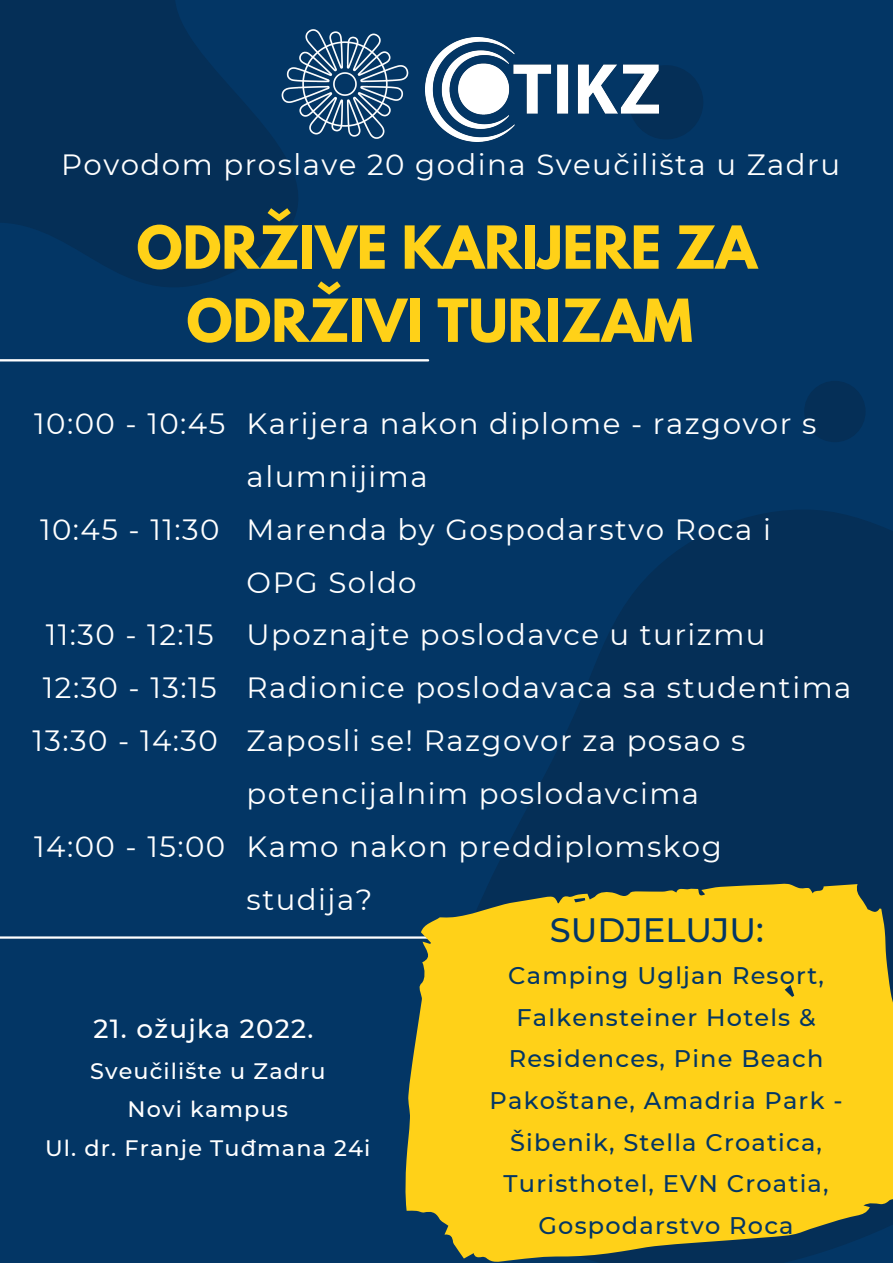
<style>
.page{position:relative;width:893px;height:1263px;background:#033665}
.page>*{position:absolute;margin:0;border:0;box-sizing:border-box;transform-origin:0 0}
.t1{font:700 52.5px/73.1px "League Spartan";color:#ffd118;text-align:center}
.t2{font:500 33.75px "Montserrat";color:#033665}
.t3{font:29.25px/52.9px "Montserrat";letter-spacing:.05em;color:#fff}
.t4{font:500 26.17px "Montserrat";letter-spacing:.05em;color:#fff}
.t5{font:500 24px/41.6px "Montserrat";letter-spacing:.05em;color:#033665;text-align:center}
.t6{font:500 22.35px "Montserrat";letter-spacing:.05em;color:#fff}
</style>
<div class="page">
<svg style="left:489px;top:510px;width:404px;height:373px;fill:#052f57"></svg>
<hr style="left:0;top:936px;width:853px;height:3px;background:#fff">
<svg style="left:0;top:0;width:407px;height:362px;fill:#052f57"></svg>
<hr style="left:0;top:359px;width:428px;height:2px;background:#fff">
<div style="left:804px;top:381px;width:61px;height:61px;background:#052f57;border-radius:50%"></div>
<div style="left:629px;top:65px;width:74px;height:74px;background:#052f57;border-radius:50%"></div>
<img style="left:265px;top:4px;width:144px;height:160px">
<img style="left:425px;top:37px;width:233px;height:105px">
<svg style="left:405px;top:883px;width:488px;height:380px;background:#e1be20"></svg>
<p class="t3" style="left:61px;top:138px;width:780px">Povodom proslave 20 godina Sveučilišta u Zadru</p>
<p class="t1" style="left:136px;top:218px;width:622px">ODRŽIVE KARIJERE ZA<br>ODRŽIVI TURIZAM</p>
<p class="t3" style="left:34px;top:397px;width:192px">10:00 - 10:45</p>
<p class="t3" style="left:40px;top:503px;width:181px">10:45 - 11:30</p>
<p class="t3" style="left:46px;top:608px;width:169px">11:30 - 12:15</p>
<p class="t3" style="left:43px;top:661px;width:175px">12:30 - 13:15</p>
<p class="t3" style="left:33px;top:714px;width:187px">13:30 - 14:30</p>
<p class="t3" style="left:34px;top:820px;width:192px">14:00 - 15:00</p>
<p class="t3" style="left:247px;top:397px;width:571px">Karijera nakon diplome - razgovor s alumnijima</p>
<p class="t3" style="left:247px;top:503px;width:526px">Marenda by Gospodarstvo Roca i<br>OPG Soldo</p>
<p class="t3" style="left:247px;top:608px;width:520px">Upoznajte poslodavce u turizmu</p>
<p class="t3" style="left:247px;top:661px;width:606px">Radionice poslodavaca sa studentima</p>
<p class="t3" style="left:247px;top:714px;width:500px">Zaposli se! Razgovor za posao s potencijalnim poslodavcima</p>
<p class="t3" style="left:247px;top:820px;width:476px">Kamo nakon preddiplomskog studija?</p>
<p class="t2" style="left:550px;top:909px;width:215px">SUDJELUJU:</p>
<p class="t4" style="left:94px;top:1013px;width:221px">21. ožujka 2022.</p>
<p class="t6" style="left:90px;top:1057px;width:237px">Sveučilište u Zadru</p>
<p class="t6" style="left:128px;top:1096px;width:162px">Novi kampus</p>
<p class="t6" style="left:45px;top:1134px;width:327px">Ul. dr. Franje Tuđmana 24i</p>
<p class="t5" style="left:489px;top:954px;width:354px">Camping Ugljan Resort,<br>Falkensteiner Hotels &amp;<br>Residences, Pine Beach<br>Pakoštane, Amadria Park -<br>Šibenik, Stella Croatica,<br>Turisthotel, EVN Croatia,<br>Gospodarstvo Roca</p>
</div>
